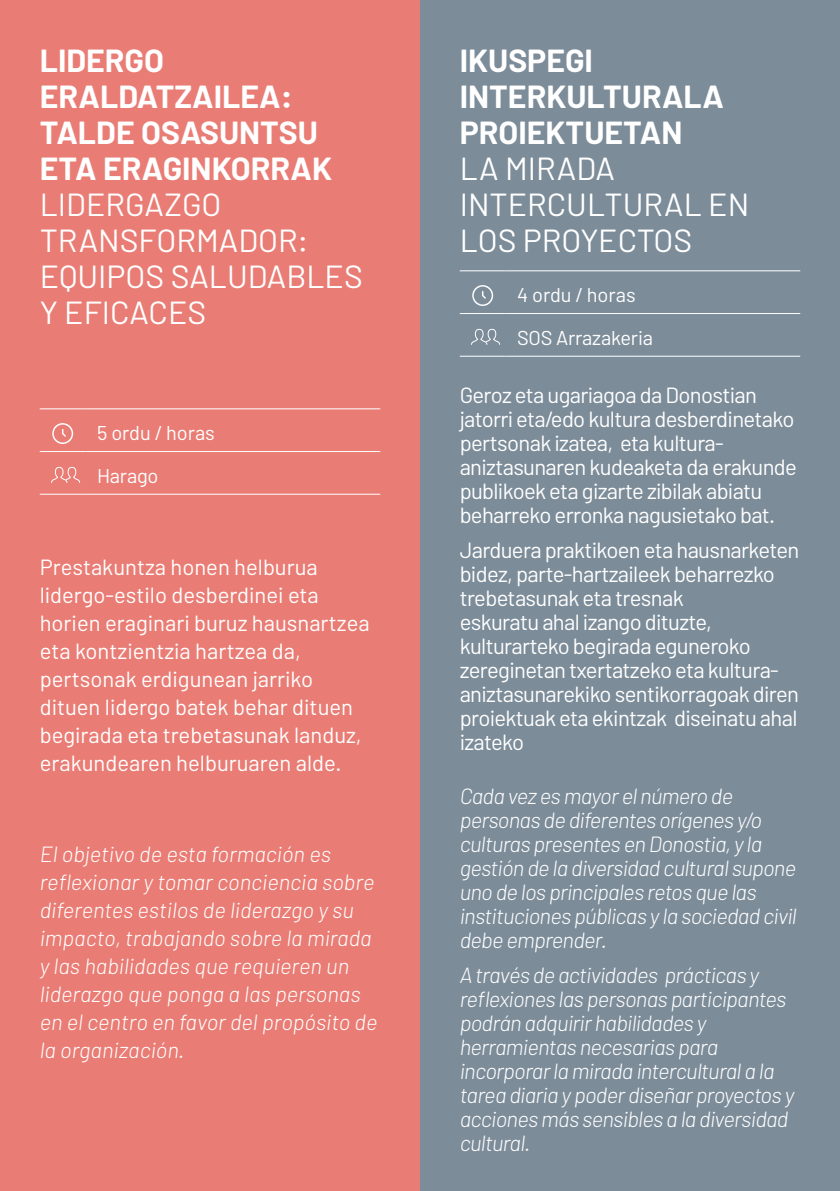
<style>
.page{position:relative;width:840px;height:1191px;background:#fff}
.page>*{position:absolute;margin:0;border:0;box-sizing:border-box;transform-origin:0 0}
.t1{font:32px/36px "Barlow";color:#fff}
.t2{font:700 32px/36px "Barlow";color:#fff}
.t3{font:22px/24px "Barlow";letter-spacing:-.03em;color:#fff}
.t4{font:italic 300 22px/24px "Barlow";letter-spacing:-.03em;color:#fff}
.t5{font:italic 300 22px/28px "Barlow";color:#fff}
.t6{font:22px/28px "Barlow";color:#fff}
.t7{font:20px/42.6px "Barlow";letter-spacing:-.01em;color:#fff}
</style>
<div class="page">
<div style="left:0;top:0;width:420px;height:1191px;background:#e97d75"></div>
<div style="left:420px;top:0;width:419px;height:1191px;background:#7c8c99"></div>
<hr style="left:40px;top:408px;width:46px;height:1px;background:#fff">
<hr style="left:86px;top:408px;width:294px;height:1px;background:#fff">
<hr style="left:40px;top:451px;width:46px;height:1px;background:#fff">
<hr style="left:86px;top:451px;width:294px;height:1px;background:#fff">
<hr style="left:40px;top:494px;width:46px;height:1px;background:#fff">
<hr style="left:86px;top:494px;width:294px;height:1px;background:#fff">
<svg style="left:52px;top:423px;width:21px;height:21px"></svg>
<svg style="left:51px;top:466px;width:29px;height:17px"></svg>
<hr style="left:459px;top:270px;width:46px;height:1px;background:#fff">
<hr style="left:505px;top:270px;width:294px;height:1px;background:#fff">
<hr style="left:459px;top:313px;width:46px;height:1px;background:#fff">
<hr style="left:505px;top:313px;width:294px;height:1px;background:#fff">
<hr style="left:459px;top:356px;width:46px;height:1px;background:#fff">
<hr style="left:505px;top:356px;width:294px;height:1px;background:#fff">
<svg style="left:472px;top:285px;width:21px;height:21px"></svg>
<svg style="left:471px;top:328px;width:29px;height:17px"></svg>
<h1 class="t2" style="left:40px;top:42px;width:293px">LIDERGO<br>ERALDATZAILEA:<br>TALDE OSASUNTSU<br>ETA ERAGINKORRAK</h1>
<h1 class="t1" style="left:40px;top:185px;width:324px">LIDERGAZGO<br>TRANSFORMADOR:<br>EQUIPOS SALUDABLES<br>Y EFICACES</h1>
<p class="t7" style="left:97px;top:411px;width:119px">5 ordu / horas<br>Harago</p>
<p class="t6" style="left:40px;top:553px;width:331px">Prestakuntza honen helburua lidergo-estilo desberdinei eta horien eraginari buruz hausnartzea eta kontzientzia hartzea da, pertsonak erdigunean jarriko dituen lidergo batek behar dituen begirada eta trebetasunak landuz, erakundearen helburuaren alde.</p>
<p class="t5" style="left:40px;top:839px;width:339px">El objetivo de esta formación es reflexionar y tomar conciencia sobre diferentes estilos de liderazgo y su impacto, trabajando sobre la mirada y las habilidades que requieren un liderazgo que ponga a las personas en el centro en favor del propósito de la organización.</p>
<h1 class="t2" style="left:459px;top:42px;width:265px">IKUSPEGI<br>INTERKULTURALA<br>PROIEKTUETAN</h1>
<h1 class="t1" style="left:459px;top:149px;width:291px">LA MIRADA<br>INTERCULTURAL EN<br>LOS PROYECTOS</h1>
<p class="t7" style="left:516px;top:273px;width:137px">4 ordu / horas<br>SOS Arrazakeria</p>
<p class="t3" style="left:459px;top:382px;width:338px">Geroz eta ugariagoa da Donostian jatorri eta/edo kultura desberdinetako pertsonak izatea, eta kultura&shy;aniztasunaren kudeaketa da erakunde publikoek eta gizarte zibilak abiatu beharreko erronka nagusietako bat.</p>
<p class="t3" style="left:459px;top:537px;width:341px">Jarduera praktikoen eta hausnarketen bidez, parte-hartzaileek beharrezko trebetasunak eta tresnak<br>eskuratu ahal izango dituzte, kulturarteko begirada eguneroko zereginetan txertatzeko eta kultura&shy;aniztasunarekiko sentikorragoak diren proiektuak eta ekintzak diseinatu ahal izateko</p>
<p class="t4" style="left:459px;top:783px;width:338px">Cada vez es mayor el número de personas de diferentes orígenes y/o culturas presentes en Donostia, y la gestión de la diversidad cultural supone uno de los principales retos que las instituciones públicas y la sociedad civil debe emprender.</p>
<p class="t4" style="left:459px;top:962px;width:336px">A través de actividades prácticas y reflexiones las personas participantes podrán adquirir habilidades y herramientas necesarias para incorporar la mirada intercultural a la tarea diaria y poder diseñar proyectos y acciones más sensibles a la diversidad cultural.</p>
</div>
